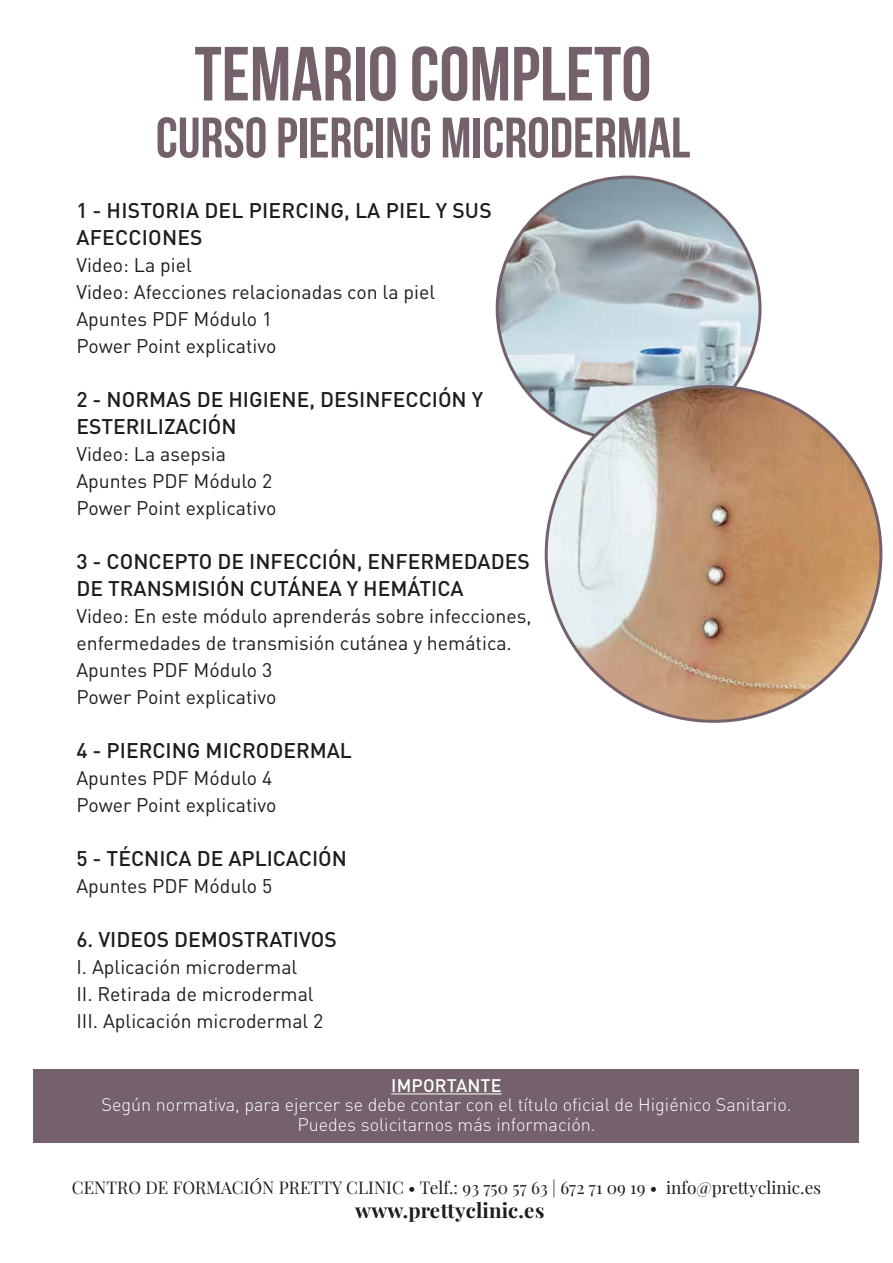
<style>
.page{position:relative;width:893px;height:1263px;background:#fff}
.page>*{position:absolute;margin:0;border:0;box-sizing:border-box;transform-origin:0 0}
.t1{font:76.5px "Bebas Neue";color:#74616c}
.t2{font:57px "Bebas Neue";color:#74616c}
.t3{font:500 21px/27px "DIN Pro";color:#1d1d1b}
.t4{font:20.4px "Playfair Display Regular 700";letter-spacing:.005em;color:#1d1d1b}
.t5{font:19.5px/27px "DIN Pro";color:#1d1d1b}
.t6{font:300 18px/19.5px "DIN Pro";color:#fff;text-align:center}
.t7{font:500 18px "DIN Pro";letter-spacing:.01em;color:#fff}
.t8{font:17.25px "Playfair Display Regular 400";letter-spacing:.005em;color:#1d1d1b}
</style>
<div class="page">
<img style="left:497px;top:177px;width:263px;height:263px;border-radius:131px">
<img style="left:546px;top:387px;width:335px;height:334px;border-radius:167px">
<div style="left:34px;top:1070px;width:825px;height:73px;background:#74616c"></div>
<hr style="left:391px;top:1093px;width:111px;height:1px;background:#fff">
<h1 class="t1" style="left:194px;top:32px;width:459px">TEMARIO COMPLETO</h1>
<h2 class="t2" style="left:156px;top:106px;width:536px">CURSO PIERCING MICRODERMAL</h2>
<p class="t3" style="left:76px;top:196px;width:417px">1 - HISTORIA DEL PIERCING, LA PIEL Y SUS<br>AFECCIONES</p>
<p class="t5" style="left:76px;top:251px;width:360px">Video: La piel<br>Video: Afecciones relacionadas con la piel<br>Apuntes PDF Módulo 1<br>Power Point explicativo</p>
<p class="t3" style="left:76px;top:385px;width:408px">2 - NORMAS DE HIGIENE, DESINFECCIÓN Y<br>ESTERILIZACIÓN</p>
<p class="t5" style="left:76px;top:440px;width:201px">Video: La asepsia<br>Apuntes PDF Módulo 2<br>Power Point explicativo</p>
<p class="t3" style="left:76px;top:547px;width:455px">3 - CONCEPTO DE INFECCIÓN, ENFERMEDADES<br>DE TRANSMISIÓN CUTÁNEA Y HEMÁTICA</p>
<p class="t5" style="left:76px;top:602px;width:457px">Video: En este módulo aprenderás sobre infecciones, enfermedades de transmisión cutánea y hemática.<br>Apuntes PDF Módulo 3<br>Power Point explicativo</p>
<p class="t3" style="left:76px;top:736px;width:277px">4 - PIERCING MICRODERMAL</p>
<p class="t5" style="left:76px;top:764px;width:201px">Apuntes PDF Módulo 4<br>Power Point explicativo</p>
<p class="t3" style="left:76px;top:844px;width:272px">5 - TÉCNICA DE APLICACIÓN</p>
<p class="t5" style="left:76px;top:872px;width:197px">Apuntes PDF Módulo 5</p>
<p class="t3" style="left:76px;top:925px;width:262px">6. VIDEOS DEMOSTRATIVOS</p>
<p class="t5" style="left:76px;top:953px;width:249px">I. Aplicación microdermal<br>II. Retirada de microdermal<br>III. Aplicación microdermal 2</p>
<p class="t7" style="left:391px;top:1073px;width:112px">IMPORTANTE</p>
<p class="t6" style="left:101px;top:1094px;width:692px">Según normativa, para ejercer se debe contar con el título oficial de Higiénico Sanitario.<br>Puedes solicitarnos más información.</p>
<p class="t8" style="left:72px;top:1174px;width:751px">CENTRO DE FORMACIÓN PRETTY CLINIC • Telf.: 93 750 57 63 | 672 71 09 19 • info@prettyclinic.es</p>
<p class="t4" style="left:355px;top:1194px;width:191px">www.prettyclinic.es</p>
</div>
